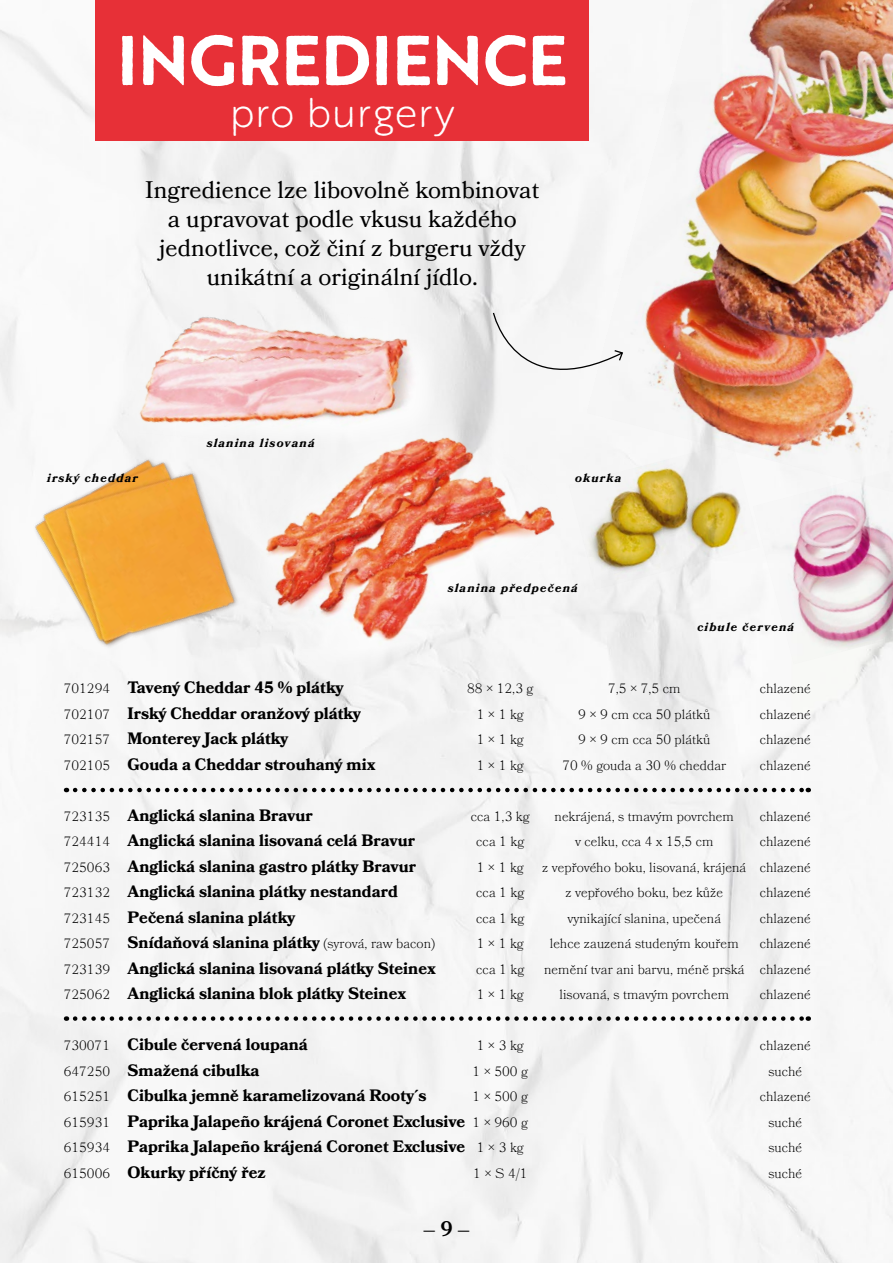
<style>
.page{position:relative;width:893px;height:1263px;background:#f5f5f5}
.page>*{position:absolute;margin:0;border:0;box-sizing:border-box;transform-origin:0 0}
.t1{font:700 68.4px "Brother 1816 Printed";color:#fff}
.t2{font:300 40.5px "Brother 1816 Printed";color:#fff}
.t3{font:24px/28.8px "Bookmania";color:#000;text-align:center}
.t4{font:600 21px "Bookmania";color:#000}
.t5{font:700 16.5px "Bookmania";color:#000}
.t6{font:300 13.5px "Bookmania";color:#000}
.t7{font:italic 700 12px "Bookmania";letter-spacing:.1em;color:#000}
.s1{font-weight:300;font-size:13.5px}
.s2{font-weight:700;font-size:16.5px}
</style>
<div class="page">
<div style="left:96px;top:0;width:493px;height:141px;background:#e73037"></div>
<img style="left:586px;top:0;width:307px;height:471px">
<div style="left:492px;top:312px;width:132px;height:94px;background:#f6f6f6"></div>
<img style="left:0;top:408px;width:284px;height:299px">
<img style="left:217px;top:394px;width:372px;height:294px">
<img style="left:106px;top:233px;width:349px;height:270px">
<img style="left:569px;top:442px;width:191px;height:147px">
<img style="left:753px;top:471px;width:140px;height:193px">
<svg style="left:75px;top:788px;width:734px;height:4px"></svg>
<svg style="left:75px;top:1016px;width:734px;height:5px"></svg>
<h1 class="t1" style="left:117px;top:8px;width:452px">INGREDIENCE</h1>
<h2 class="t2" style="left:229px;top:83px;width:227px">pro burgery</h2>
<h3 class="t3" style="left:145px;top:176px;width:396px">Ingredience lze libovolně kombinovat a upravovat podle vkusu každého jednotlivce, což činí z burgeru vždy unikátní a originální jídlo.</h3>
<p class="t7" style="left:47px;top:471px;width:92px">irský cheddar</p>
<p class="t7" style="left:207px;top:436px;width:109px">slanina lisovaná</p>
<p class="t7" style="left:575px;top:471px;width:48px">okurka</p>
<p class="t7" style="left:448px;top:580px;width:131px">slanina předpečená</p>
<p class="t7" style="left:697px;top:620px;width:98px">cibule červená</p>
<p class="t5" style="left:64px;top:678px;width:281px"><span class="s1">701294</span> Tavený Cheddar 45 % plátky</p>
<p class="t6" style="left:467px;top:681px;width:68px">88 × 12,3 g</p>
<p class="t6" style="left:608px;top:681px;width:74px">7,5 × 7,5 cm</p>
<p class="t6" style="left:760px;top:681px;width:53px">chlazené</p>
<p class="t5" style="left:64px;top:703px;width:299px"><span class="s1">702107</span> Irský Cheddar oranžový plátky</p>
<p class="t6" style="left:477px;top:706px;width:49px">1 × 1 kg</p>
<p class="t6" style="left:578px;top:706px;width:134px">9 × 9 cm cca 50 plátků</p>
<p class="t6" style="left:760px;top:706px;width:53px">chlazené</p>
<p class="t5" style="left:64px;top:729px;width:226px"><span class="s1">702157</span> Monterey Jack plátky</p>
<p class="t6" style="left:477px;top:732px;width:49px">1 × 1 kg</p>
<p class="t6" style="left:578px;top:732px;width:134px">9 × 9 cm cca 50 plátků</p>
<p class="t6" style="left:760px;top:732px;width:53px">chlazené</p>
<p class="t5" style="left:64px;top:754px;width:313px"><span class="s1">702105</span> Gouda a Cheddar strouhaný mix</p>
<p class="t6" style="left:477px;top:757px;width:49px">1 × 1 kg</p>
<p class="t6" style="left:562px;top:757px;width:165px">70 % gouda a 30 % cheddar</p>
<p class="t6" style="left:760px;top:757px;width:53px">chlazené</p>
<p class="t5" style="left:64px;top:805px;width:251px"><span class="s1">723135</span> Anglická slanina Bravur</p>
<p class="t6" style="left:471px;top:808px;width:60px">cca 1,3 kg</p>
<p class="t6" style="left:555px;top:808px;width:181px">nekrájená, s tmavým povrchem</p>
<p class="t6" style="left:760px;top:808px;width:53px">chlazené</p>
<p class="t5" style="left:64px;top:831px;width:353px"><span class="s1">724414</span> Anglická slanina lisovaná celá Bravur</p>
<p class="t6" style="left:476px;top:834px;width:50px">cca 1 kg</p>
<p class="t6" style="left:575px;top:834px;width:140px">v celku, cca 4 x 15,5 cm</p>
<p class="t6" style="left:760px;top:834px;width:53px">chlazené</p>
<p class="t5" style="left:64px;top:856px;width:354px"><span class="s1">725063</span> Anglická slanina gastro plátky Bravur</p>
<p class="t6" style="left:477px;top:859px;width:49px">1 × 1 kg</p>
<p class="t6" style="left:542px;top:859px;width:270px">z vepřového boku, lisovaná, krájená chlazené</p>
<p class="t5" style="left:64px;top:882px;width:336px"><span class="s1">723132</span> Anglická slanina plátky nestandard</p>
<p class="t6" style="left:476px;top:885px;width:50px">cca 1 kg</p>
<p class="t6" style="left:565px;top:885px;width:159px">z vepřového boku, bez kůže</p>
<p class="t6" style="left:760px;top:885px;width:53px">chlazené</p>
<p class="t5" style="left:64px;top:907px;width:233px"><span class="s1">723145</span> Pečená slanina plátky</p>
<p class="t6" style="left:476px;top:910px;width:50px">cca 1 kg</p>
<p class="t6" style="left:567px;top:910px;width:155px">vynikající slanina, upečená</p>
<p class="t6" style="left:760px;top:910px;width:53px">chlazené</p>
<p class="t6" style="left:64px;top:936px;width:373px">725057 <span class="s2">Snídaňová slanina plátky</span> (syrová, raw bacon)</p>
<p class="t6" style="left:477px;top:936px;width:49px">1 × 1 kg</p>
<p class="t6" style="left:550px;top:936px;width:190px">lehce zauzená studeným kouřem</p>
<p class="t6" style="left:760px;top:936px;width:53px">chlazené</p>
<p class="t5" style="left:64px;top:958px;width:374px"><span class="s1">723139</span> Anglická slanina lisovaná plátky Steinex</p>
<p class="t6" style="left:476px;top:961px;width:50px">cca 1 kg</p>
<p class="t6" style="left:544px;top:961px;width:268px">nemění tvar ani barvu, méně prská chlazené</p>
<p class="t5" style="left:64px;top:984px;width:344px"><span class="s1">725062</span> Anglická slanina blok plátky Steinex</p>
<p class="t6" style="left:477px;top:987px;width:49px">1 × 1 kg</p>
<p class="t6" style="left:559px;top:987px;width:171px">lisovaná, s tmavým povrchem</p>
<p class="t6" style="left:760px;top:987px;width:53px">chlazené</p>
<p class="t5" style="left:64px;top:1035px;width:246px"><span class="s1">730071</span> Cibule červená loupaná</p>
<p class="t6" style="left:477px;top:1038px;width:49px">1 × 3 kg</p>
<p class="t6" style="left:760px;top:1038px;width:53px">chlazené</p>
<p class="t5" style="left:64px;top:1060px;width:197px"><span class="s1">647250</span> Smažená cibulka</p>
<p class="t6" style="left:472px;top:1063px;width:57px">1 × 500 g</p>
<p class="t6" style="left:768px;top:1063px;width:35px">suché</p>
<p class="t5" style="left:64px;top:1086px;width:364px"><span class="s1">615251</span> Cibulka jemně karamelizovaná Rooty´s</p>
<p class="t6" style="left:472px;top:1089px;width:57px">1 × 500 g</p>
<p class="t6" style="left:760px;top:1089px;width:53px">chlazené</p>
<p class="t5" style="left:64px;top:1111px;width:466px"><span class="s1">615931</span> Paprika Jalapeño krájená Coronet Exclusive <span class="s1">1 × 960 g</span></p>
<p class="t6" style="left:768px;top:1114px;width:35px">suché</p>
<p class="t5" style="left:64px;top:1137px;width:462px"><span class="s1">615934</span> Paprika Jalapeño krájená Coronet Exclusive <span class="s1">1 × 3 kg</span></p>
<p class="t6" style="left:768px;top:1140px;width:35px">suché</p>
<p class="t5" style="left:64px;top:1162px;width:203px"><span class="s1">615006</span> Okurky příčný řez</p>
<p class="t6" style="left:473px;top:1165px;width:56px">1 × S 4/1</p>
<p class="t6" style="left:768px;top:1165px;width:35px">suché</p>
<p class="t4" style="left:423px;top:1217px;width:47px">– 9 –</p>
</div>
